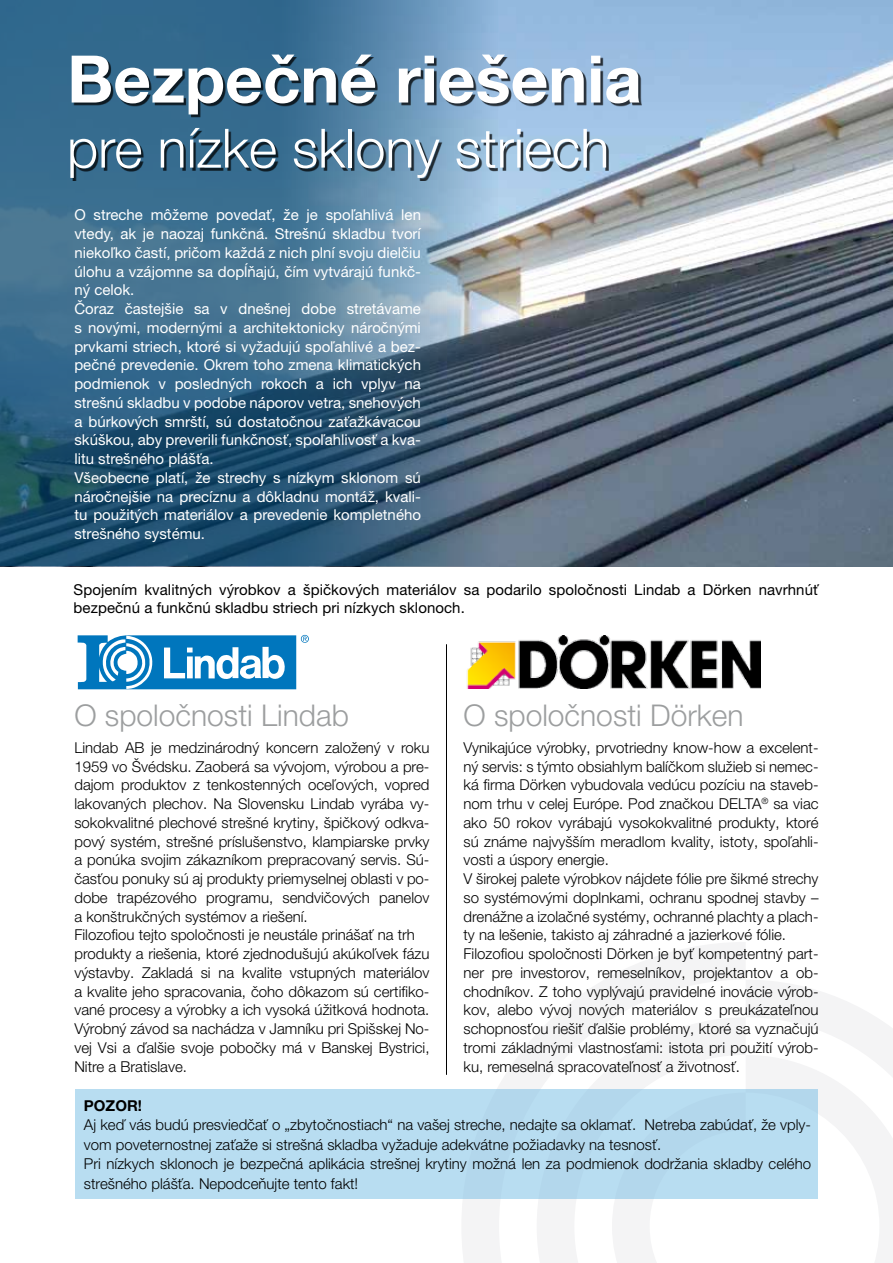
<style>
.page{position:relative;width:893px;height:1263px;background:#fff}
.page>*{position:absolute;margin:0;border:0;box-sizing:border-box;transform-origin:0 0}
.t1{font:700 65.55px "Helvetica Neue LT Pro";color:#fff}
.t2{font:300 54.15px "Helvetica Neue LT Pro";color:#fff}
.t3{font:300 30px "Helvetica Neue LT Pro";color:#9c9e9f}
.t4{font:300 15px/18.8px "Helvetica Neue LT Pro";color:#000}
.t5{font:15px/18.8px "Helvetica Neue LT Pro";color:#fff}
.t6{font:15px/18px "Helvetica Neue LT Pro";letter-spacing:.005em;color:#000}
.t7{font:700 15px "Helvetica Neue LT Pro";color:#000}
</style>
<div class="page">
<svg style="left:461px;top:942px;width:432px;height:321px"></svg>
<svg style="left:75px;top:633px;width:224px;height:59px"></svg>
<svg style="left:78px;top:635px;width:231px;height:54px"></svg>
<img style="left:497px;top:0;width:396px;height:566px">
<div style="left:75px;top:1089px;width:743px;height:109px;background:#b8ddf1"></div>
<img style="left:467px;top:636px;width:294px;height:52px">
<hr style="left:446px;top:644px;width:1px;height:431px;background:#000">
<svg style="left:0;top:0;width:497px;height:566px;background:#406b89"></svg>
<div style="left:73px;top:57px;width:569px;height:124px;background:#000;opacity:.75"></div>
<h1 class="t1" style="left:67px;top:38px;width:576px">Bezpečné riešenia</h1>
<h2 class="t2" style="left:67px;top:115px;width:544px">pre nízke sklony striech</h2>
<p class="t5" style="left:74px;top:205px;width:348px">O streche môžeme povedať, že je spoľahlivá len vtedy, ak je naozaj funkčná. Strešnú skladbu tvorí niekoľko častí, pričom každá z nich plní svoju dielčiu úlohu a vzájomne sa dopĺňajú, čím vytvárajú funkč&shy;ný celok.<br>Čoraz častejšie sa v dnešnej dobe stretávame s novými, modernými a architektonicky náročnými prvkami striech, ktoré si vyžadujú spoľahlivé a bez&shy;pečné prevedenie. Okrem toho zmena klimatických podmienok v posledných rokoch a ich vplyv na strešnú skladbu v podobe náporov vetra, snehových a búrkových smrští, sú dostatočnou zaťažkávacou skúškou, aby preverili funkčnosť, spoľahlivosť a kva&shy;litu strešného plášťa.<br>Všeobecne platí, že strechy s nízkym sklonom sú náročnejšie na precíznu a dôkladnu montáž, kvali&shy;tu použitých materiálov a prevedenie kompletného strešného systému.</p>
<p class="t6" style="left:74px;top:581px;width:746px">Spojením kvalitných výrobkov a špičkových materiálov sa podarilo spoločnosti Lindab a Dörken navrhnúť bezpečnú a funkčnú skladbu striech pri nízkych sklonoch.</p>
<h3 class="t3" style="left:74px;top:697px;width:276px">O spoločnosti Lindab</h3>
<p class="t4" style="left:74px;top:738px;width:357px">Lindab AB je medzinárodný koncern založený v roku 1959 vo Švédsku. Zaoberá sa vývojom, výrobou a pre&shy;dajom produktov z tenkostenných oceľových, vopred lakovaných plechov. Na Slovensku Lindab vyrába vy&shy;sokokvalitné plechové strešné krytiny, špičkový odkva&shy;pový systém, strešné príslušenstvo, klampiarske prvky a ponúka svojim zákazníkom prepracovaný servis. Sú&shy;časťou ponuky sú aj produkty priemyselnej oblasti v po&shy;dobe trapézového programu, sendvičových panelov a konštrukčných systémov a riešení.<br>Filozofiou tejto spoločnosti je neustále prinášať na trh produkty a riešenia, ktoré zjednodušujú akúkoľvek fázu výstavby. Zakladá si na kvalite vstupných materiálov a kvalite jeho spracovania, čoho dôkazom sú certifiko&shy;vané procesy a výrobky a ich vysoká úžitková hodnota.<br>Výrobný závod sa nachádza v Jamníku pri Spišskej No&shy;vej Vsi a ďalšie svoje pobočky má v Banskej Bystrici, Nitre a Bratislave.</p>
<p class="t7" style="left:84px;top:1096px;width:60px">POZOR!</p>
<p class="t4" style="left:84px;top:1115px;width:729px;line-height:19.5px">Aj keď vás budú presviedčať o „zbytočnostiach“ na vašej streche, nedajte sa oklamať. Netreba zabúdať, že vply&shy;vom poveternostnej zaťaže si strešná skladba vyžaduje adekvátne požiadavky na tesnosť.<br>Pri nízkych sklonoch je bezpečná aplikácia strešnej krytiny možná len za podmienok dodržania skladby celého strešného plášťa. Nepodceňujte tento fakt!</p>
<h3 class="t3" style="left:463px;top:697px;width:282px">O spoločnosti Dörken</h3>
<p class="t4" style="left:463px;top:738px;width:357px">Vynikajúce výrobky, prvotriedny know-how a excelent&shy;ný servis: s týmto obsiahlym balíčkom služieb si nemec&shy;ká firma Dörken vybudovala vedúcu pozíciu na staveb&shy;nom trhu v celej Európe. Pod značkou DELTA<sup>®</sup> sa viac ako 50 rokov vyrábajú vysokokvalitné produkty, ktoré sú známe najvyšším meradlom kvality, istoty, spoľahli&shy;vosti a úspory energie.<br>V širokej palete výrobkov nájdete fólie pre šikmé strechy so systémovými doplnkami, ochranu spodnej stavby – drenážne a izolačné systémy, ochranné plachty a plach&shy;ty na lešenie, takisto aj záhradné a jazierkové fólie.<br>Filozofiou spoločnosti Dörken je byť kompetentný part&shy;ner pre investorov, remeselníkov, projektantov a ob&shy;chodníkov. Z toho vyplývajú pravidelné inovácie výrob&shy;kov, alebo vývoj nových materiálov s preukázateľnou schopnosťou riešiť ďalšie problémy, ktoré sa vyznačujú tromi základnými vlastnosťami: istota pri použití výrob&shy;ku, remeselná spracovateľnosť a životnosť.</p>
</div>
